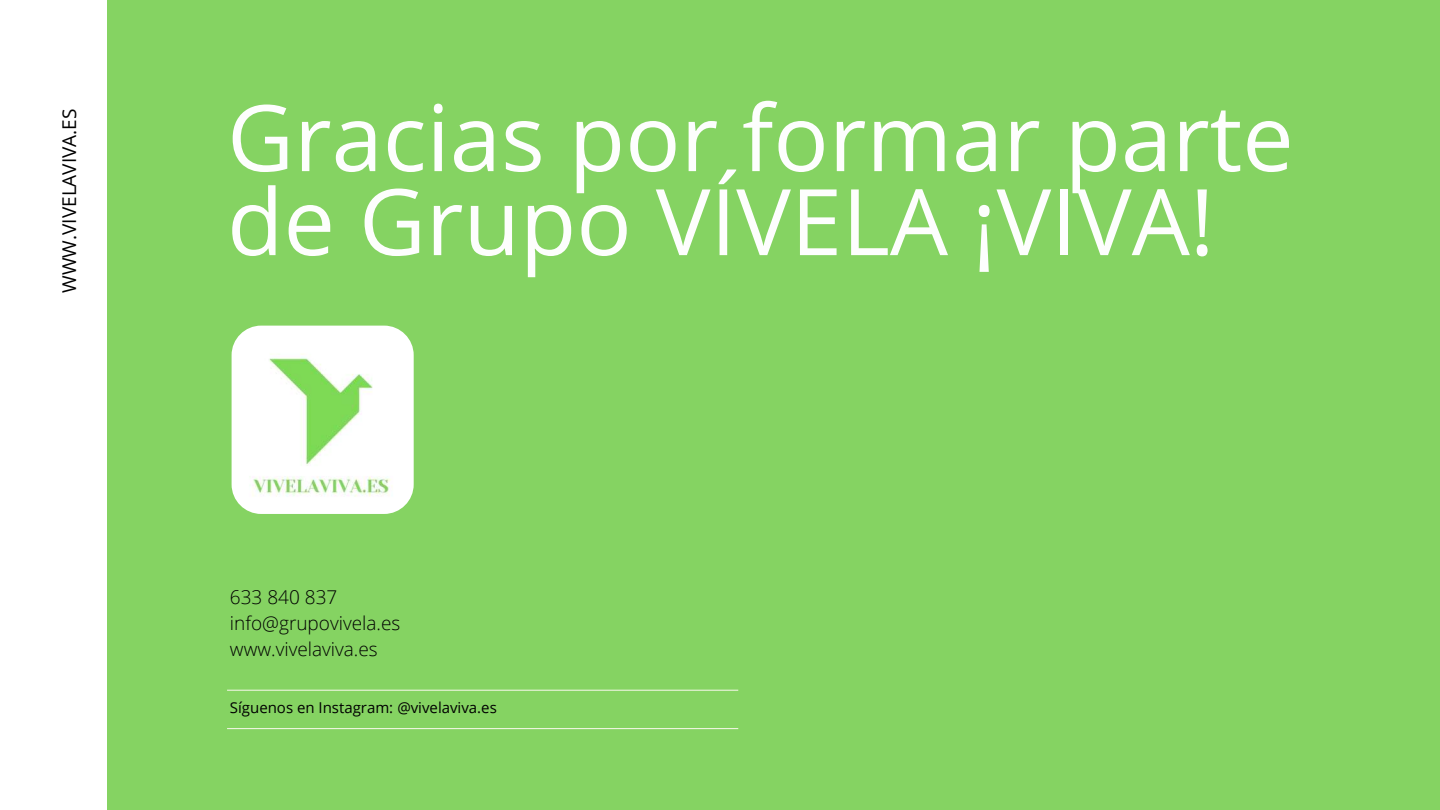
<style>
.page{position:relative;width:1440px;height:810px;background:#fff}
.page>*{position:absolute;margin:0;border:0;box-sizing:border-box;transform-origin:0 0}
.t1{font:92px/84px "Open Sans";color:#fdfefd}
.t2{font:300 19px/26.2px "Open Sans";color:#000}
.t3{font:19px "Open Sans";color:#000}
.t4{font:15px "Open Sans";color:#000}
</style>
<div class="page">
<div style="left:108px;top:0;width:1332px;height:810px;background:#85d362"></div>
<hr style="left:227px;top:690px;width:511px;height:1px;background:#faf9ed">
<hr style="left:227px;top:728px;width:511px;height:1px;background:#faf9ed">
<svg style="left:231px;top:325px;width:183px;height:189px;background:#eaf8e3"></svg>
<p class="t3" style="left:56px;top:293px;width:186px;rotate:-90deg">WWW.VIVELAVIVA.ES</p>
<h1 class="t1" style="left:227px;top:93px;width:1068px">Gracias por formar parte de Grupo VÍVELA ¡VIVA!</h1>
<p class="t2" style="left:230px;top:583px;width:172px">633 840 837 info@grupovivela.es www.vivelaviva.es</p>
<p class="t4" style="left:230px;top:697px;width:268px">Síguenos en Instagram: @vivelaviva.es</p>
</div>
